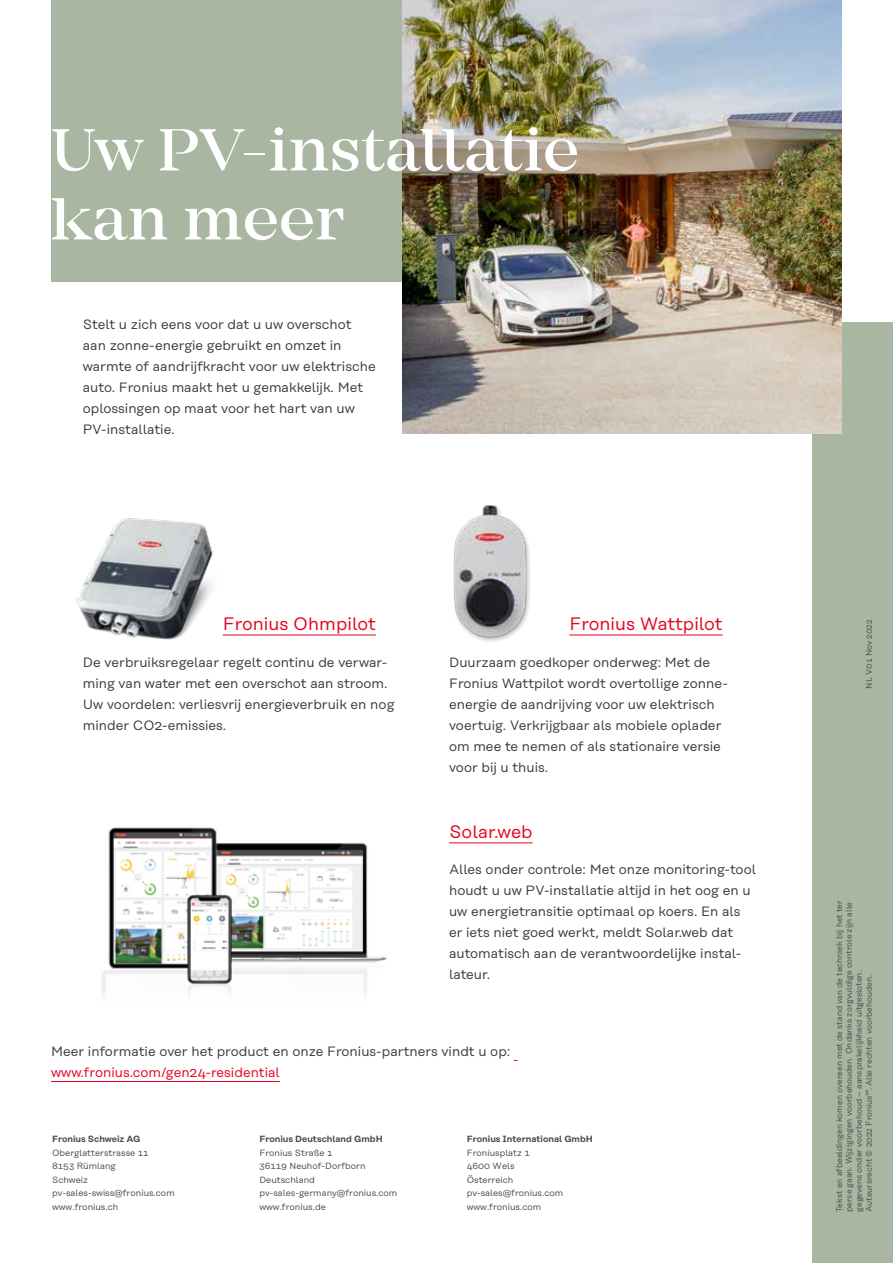
<style>
.page{position:relative;width:893px;height:1263px;background:#fff}
.page>*{position:absolute;margin:0;border:0;box-sizing:border-box;transform-origin:0 0}
.t1{font:500 61.5px/69px "Mirador";color:#fff}
.t2{font:18px "Rational Text";color:#e40421}
.t3{font:13.5px/21px "Rational Text";color:#3c3c3b}
.t4{font:13.5px "Rational Text";color:#e40421}
.t5{font:9px/13.5px "Rational Text";color:#4a4a49}
.t6{font:600 9px "Rational Text";color:#4a4a49}
.t7{font:8.25px/9.9px "Rational Text";color:#4a4a49}
</style>
<div class="page">
<div style="left:812px;top:323px;width:81px;height:940px;background:#a9b7a2"></div>
<div style="left:51px;top:0;width:456px;height:282px;background:#a9b7a2"></div>
<img style="left:402px;top:0;width:440px;height:434px">
<img style="left:76px;top:518px;width:212px;height:122px">
<hr style="left:569px;top:635px;width:154px;height:1px;background:#e40421">
<hr style="left:223px;top:635px;width:153px;height:1px;background:#e40421">
<hr style="left:449px;top:842px;width:84px;height:1px;background:#e40421">
<img style="left:102px;top:827px;width:284px;height:167px">
<hr style="left:51px;top:1081px;width:229px;height:1px;background:#e40421">
<img style="left:453px;top:505px;width:77px;height:137px">
<h1 class="t1" style="left:51px;top:116px;width:529px">Uw PV-installatie kan meer</h1>
<p class="t3" style="left:83px;top:313px;width:294px">Stelt u zich eens voor dat u uw overschot aan zonne-energie gebruikt en omzet in warmte of aandrijfkracht voor uw elektrische auto. Fronius maakt het u gemakkelijk. Met oplossingen op maat voor het hart van uw PV-installatie.</p>
<h2 class="t2" style="left:223px;top:613px;width:155px">Fronius Ohmpilot</h2>
<h2 class="t2" style="left:569px;top:613px;width:155px">Fronius Wattpilot</h2>
<p class="t3" style="left:83px;top:652px;width:313px">De verbruiksregelaar regelt continu de verwar&shy;ming van water met een overschot aan stroom.<br>Uw voordelen: verliesvrij energieverbruik en nog minder CO2-emissies.</p>
<p class="t3" style="left:449px;top:652px;width:280px">Duurzaam goedkoper onderweg: Met de Fronius Wattpilot wordt overtollige zonne&shy;energie de aandrijving voor uw elektrisch voertuig. Verkrijgbaar als mobiele oplader om mee te nemen of als stationaire versie voor bij u thuis.</p>
<h2 class="t2" style="left:449px;top:821px;width:85px">Solar.web</h2>
<p class="t3" style="left:449px;top:859px;width:308px">Alles onder controle: Met onze monitoring-tool houdt u uw PV-installatie altijd in het oog en u uw energietransitie optimaal op koers. En als er iets niet goed werkt, meldt Solar.web dat automatisch aan de verantwoordelijke instal&shy;lateur.</p>
<p class="t3" style="left:51px;top:1041px;width:461px">Meer informatie over het product en onze Fronius-partners vindt u op:</p>
<p class="t4" style="left:51px;top:1064px;width:230px">www.fronius.com/gen24-residential</p>
<p class="t6" style="left:52px;top:1134px;width:90px">Fronius Schweiz AG</p>
<p class="t5" style="left:52px;top:1146px;width:124px">Oberglatterstrasse 11<br>8153 Rümlang<br>Schweiz pv-sales-swiss@fronius.com www.fronius.ch</p>
<p class="t6" style="left:259px;top:1134px;width:125px">Fronius Deutschland GmbH</p>
<p class="t5" style="left:259px;top:1146px;width:139px">Fronius Straße 1<br>36119 Neuhof-Dorfborn<br>Deutschland pv-sales-germany@fronius.com www.fronius.de</p>
<p class="t6" style="left:467px;top:1134px;width:128px">Fronius International GmbH</p>
<p class="t5" style="left:467px;top:1146px;width:98px">Froniusplatz 1<br>4600 Wels<br>Österreich pv-sales@fronius.com www.fronius.com</p>
<p class="t7" style="left:864px;top:688px;width:71px;rotate:-90deg">NL V01 Nov 2022</p>
<p class="t7" style="left:834px;top:1212px;width:313px;rotate:-90deg">Tekst en afbeeldingen komen overeen met de stand van de techniek bij het ter perse gaan. Wijzigingen voorbehouden. Ondanks zorgvuldige controle zijn alle gegevens onder voorbehoud – aansprakelijkheid uitgesloten.<br>Auteursrecht © 2022 Fronius™. Alle rechten voorbehouden.</p>
</div>
